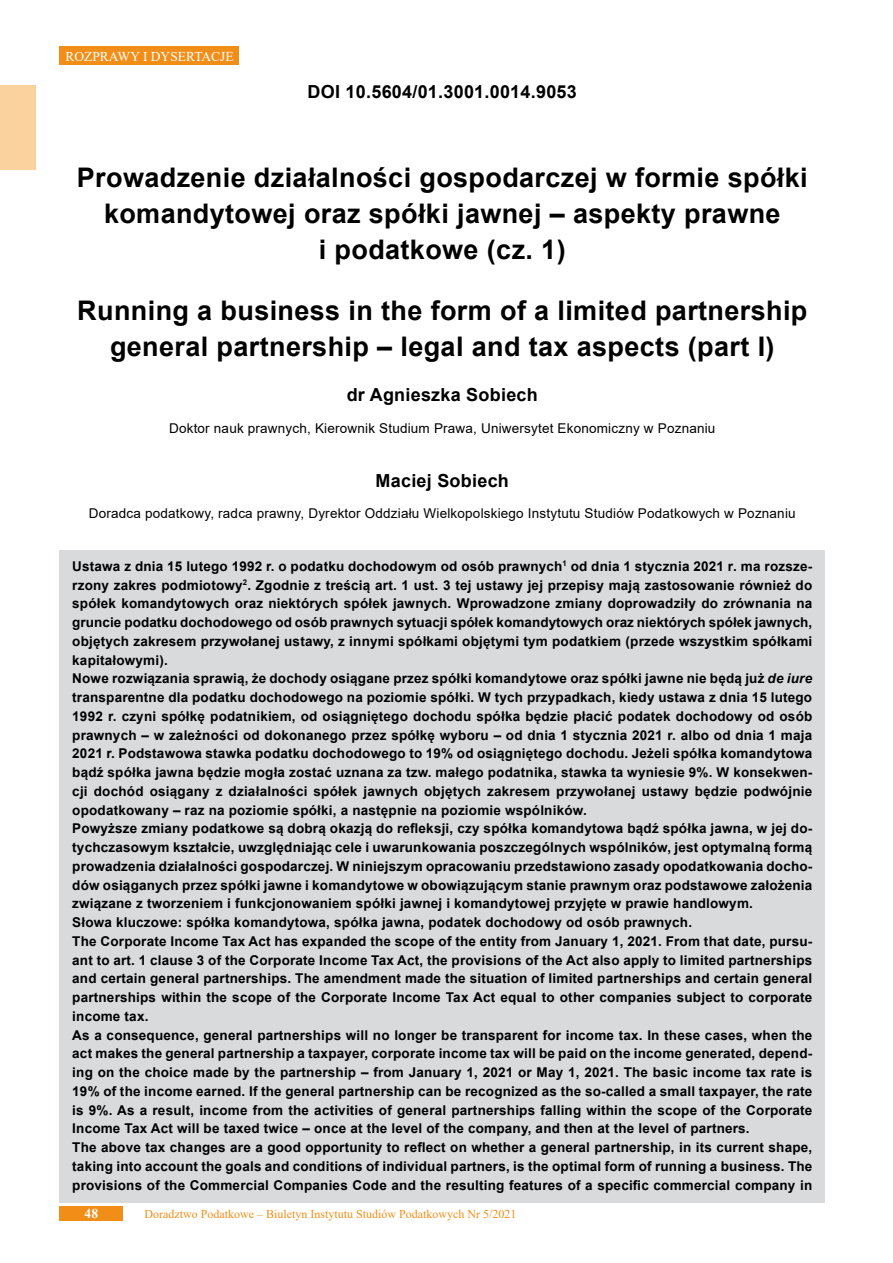
<style>
.page{position:relative;width:893px;height:1263px;background:#fff}
.page>*{position:absolute;margin:0;border:0;box-sizing:border-box;transform-origin:0 0}
.tytul{font:700 27px/36px "Arial";letter-spacing:.015em;color:#000;text-align:center}
.autor1{font:700 18px "Arial";letter-spacing:.015em;color:#000}
.doi{font:700 18px "Arial";letter-spacing:.015em;color:#000}
.lead{font:700 13.5px/18.8px "Arial";letter-spacing:.015em;color:#000;text-align:justify}
.inf_o_autorze{font:13.5px "Arial";letter-spacing:.015em;color:#000}
.t1{font:13.5px "Times New Roman";color:#fff}
.t2{font:700 13.5px "Times New Roman";color:#fff}
.t3{font:12px "Times New Roman";color:#f18e18}
.s1{font-style:italic}
</style>
<div class="page">
<div style="left:60px;top:1205px;width:63px;height:15px;background:#f18e18"></div>
<div style="left:60px;top:46px;width:179px;height:19px;background:#f18e18"></div>
<div style="left:0;top:85px;width:36px;height:85px;background:#fad29e"></div>
<div style="left:60px;top:550px;width:765px;height:128px;background:#d8dadc"></div>
<div style="left:60px;top:663px;width:765px;height:165px;background:#d8dadc"></div>
<div style="left:60px;top:813px;width:765px;height:109px;background:#d8dadc"></div>
<div style="left:60px;top:907px;width:765px;height:33px;background:#d8dadc"></div>
<div style="left:60px;top:925px;width:765px;height:109px;background:#d8dadc"></div>
<div style="left:60px;top:1019px;width:765px;height:128px;background:#d8dadc"></div>
<div style="left:60px;top:1132px;width:765px;height:71px;background:#d8dadc"></div>
<p class="t1" style="left:65px;top:47px;width:170px">ROZPRAWY I DYSERTACJE</p>
<p class="doi" style="left:308px;top:79px;width:271px">DOI 10.5604/01.3001.0014.9053</p>
<p class="tytul" style="left:77px;top:160px;width:732px">Prowadzenie działalności gospodarczej w formie spółki komandytowej oraz spółki jawnej – aspekty prawne<br>i podatkowe (cz. 1)</p>
<p class="tytul" style="left:77px;top:293px;width:732px">Running a business in the form of a limited partnership general partnership – legal and tax aspects (part I)</p>
<p class="autor1" style="left:347px;top:382px;width:193px">dr Agnieszka Sobiech</p>
<p class="inf_o_autorze" style="left:169px;top:419px;width:548px">Doktor nauk prawnych, Kierownik Studium Prawa, Uniwersytet Ekonomiczny w Poznaniu</p>
<p class="autor1" style="left:376px;top:467px;width:135px">Maciej Sobiech</p>
<p class="inf_o_autorze" style="left:89px;top:504px;width:708px">Doradca podatkowy, radca prawny, Dyrektor Oddziału Wielkopolskiego Instytutu Studiów Podatkowych w Poznaniu</p>
<p class="lead" style="left:72px;top:557px;width:741px">Ustawa z dnia 15 lutego 1992 r. o podatku dochodowym od osób prawnych<sup>1</sup> od dnia 1 stycznia 2021 r. ma rozsze&shy;rzony zakres podmiotowy<sup>2</sup>. Zgodnie z treścią art. 1 ust. 3 tej ustawy jej przepisy mają zastosowanie również do spółek komandytowych oraz niektórych spółek jawnych. Wprowadzone zmiany doprowadziły do zrównania na gruncie podatku dochodowego od osób prawnych sytuacji spółek komandytowych oraz niektórych spółek jawnych, objętych zakresem przywołanej ustawy, z innymi spółkami objętymi tym podatkiem (przede wszystkim spółkami kapitałowymi).</p>
<p class="lead" style="left:72px;top:669px;width:742px">Nowe rozwiązania sprawią, że dochody osiągane przez spółki komandytowe oraz spółki jawne nie będą już <span class="s1">de iure </span>transparentne dla podatku dochodowego na poziomie spółki. W tych przypadkach, kiedy ustawa z dnia 15 lutego 1992 r. czyni spółkę podatnikiem, od osiągniętego dochodu spółka będzie płacić podatek dochodowy od osób prawnych – w zależności od dokonanego przez spółkę wyboru – od dnia 1 stycznia 2021 r. albo od dnia 1 maja 2021 r. Podstawowa stawka podatku dochodowego to 19% od osiągniętego dochodu. Jeżeli spółka komandytowa bądź spółka jawna będzie mogła zostać uznana za tzw. małego podatnika, stawka ta wyniesie 9%. W konsekwen&shy;cji dochód osiągany z działalności spółek jawnych objętych zakresem przywołanej ustawy będzie podwójnie opodatkowany – raz na poziomie spółki, a następnie na poziomie wspólników.</p>
<p class="lead" style="left:72px;top:819px;width:741px">Powyższe zmiany podatkowe są dobrą okazją do refleksji, czy spółka komandytowa bądź spółka jawna, w jej do&shy;tychczasowym kształcie, uwzględniając cele i uwarunkowania poszczególnych wspólników, jest optymalną formą prowadzenia działalności gospodarczej. W niniejszym opracowaniu przedstawiono zasady opodatkowania docho&shy;dów osiąganych przez spółki jawne i komandytowe w obowiązującym stanie prawnym oraz podstawowe założenia związane z tworzeniem i funkcjonowaniem spółki jawnej i komandytowej przyjęte w prawie handlowym.</p>
<p class="lead" style="left:72px;top:913px;width:621px">Słowa kluczowe: spółka komandytowa, spółka jawna, podatek dochodowy od osób prawnych.</p>
<p class="lead" style="left:72px;top:932px;width:741px">The Corporate Income Tax Act has expanded the scope of the entity from January 1, 2021. From that date, pursu&shy;ant to art. 1 clause 3 of the Corporate Income Tax Act, the provisions of the Act also apply to limited partnerships and certain general partnerships. The amendment made the situation of limited partnerships and certain general partnerships within the scope of the Corporate Income Tax Act equal to other companies subject to corporate income tax.</p>
<p class="lead" style="left:72px;top:1026px;width:741px">As a consequence, general partnerships will no longer be transparent for income tax. In these cases, when the act makes the general partnership a taxpayer, corporate income tax will be paid on the income generated, depend&shy;ing on the choice made by the partnership – from January 1, 2021 or May 1, 2021. The basic income tax rate is 19% of the income earned. If the general partnership can be recognized as the so-called a small taxpayer, the rate is 9%. As a result, income from the activities of general partnerships falling within the scope of the Corporate Income Tax Act will be taxed twice – once at the level of the company, and then at the level of partners.</p>
<p class="lead" style="left:72px;top:1138px;width:742px">The above tax changes are a good opportunity to reflect on whether a general partnership, in its current shape, taking into account the goals and conditions of individual partners, is the optimal form of running a business. The provisions of the Commercial Companies Code and the resulting features of a specific commercial company in</p>
<p class="t2" style="left:85px;top:1204px;width:15px">48</p>
<p class="t3" style="left:145px;top:1205px;width:373px">Doradztwo Podatkowe – Biuletyn Instytutu Studiów Podatkowych Nr 5/2021</p>
</div>
